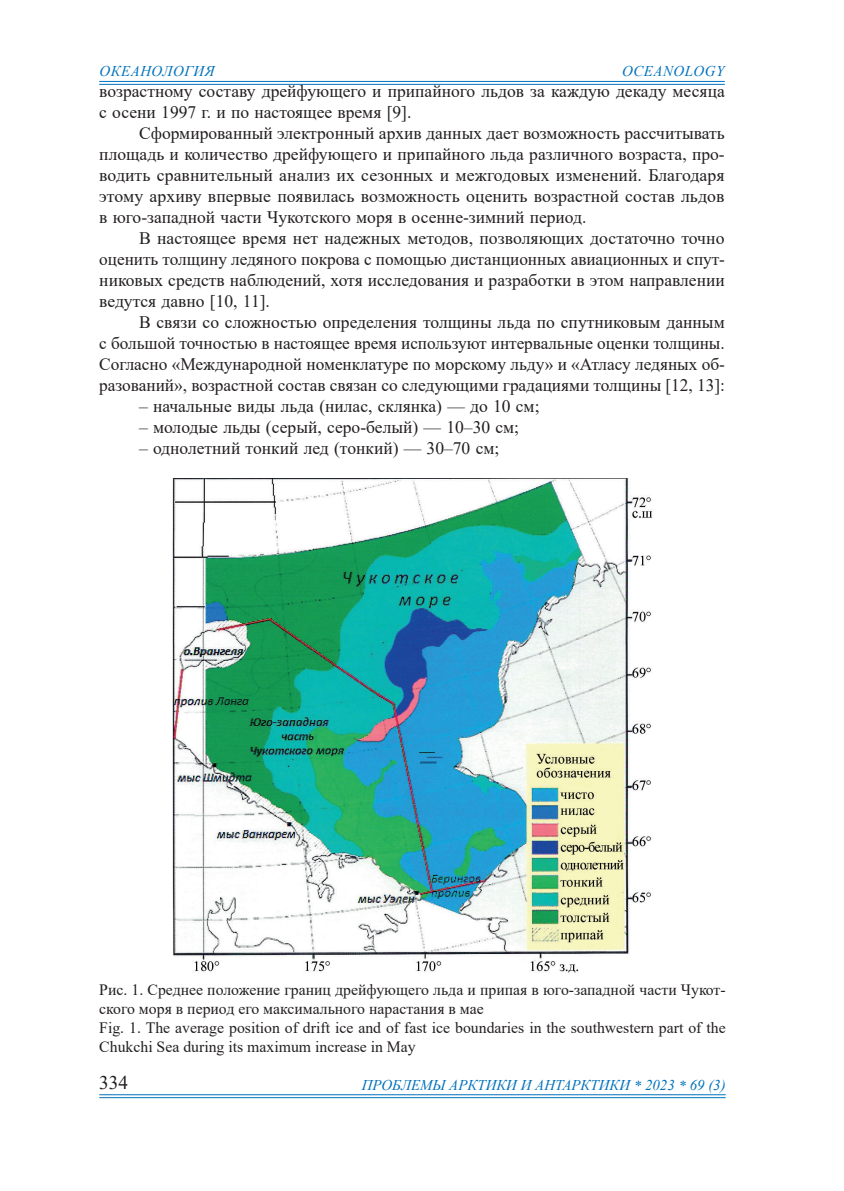
<style>
.page{position:relative;width:844px;height:1191px;background:#fff}
.page>*{position:absolute;margin:0;border:0;box-sizing:border-box;transform-origin:0 0}
.t1{font:19.25px "Times New Roman";color:#231f20}
.t2{font:17.5px/21px "Times New Roman";color:#231f20;text-align:justify}
.t3{font:15.75px/18.9px "Times New Roman";color:#231f20}
.t4{font:italic 14.88px "Times New Roman";color:#0072bc}
.t5{font:italic 14.88px "Times New Roman";letter-spacing:.035em;color:#0072bc}
</style>
<div class="page">
<hr style="left:99px;top:1094px;width:626px;height:1px;background:#0072bc">
<hr style="left:99px;top:1097px;width:626px;height:1px;background:#0072bc">
<img style="left:172px;top:479px;width:480px;height:493px">
<hr style="left:99px;top:81px;width:625px;height:1px;background:#0072bc">
<hr style="left:99px;top:84px;width:625px;height:1px;background:#0072bc">
<p class="t5" style="left:99px;top:61px;width:116px">ОКЕАНОЛОГИЯ</p>
<p class="t5" style="left:622px;top:61px;width:104px">OCEANOLOGY</p>
<p class="t2" style="left:99px;top:80px;width:627px">возрастному составу дрейфующего и припайного льдов за каждую декаду месяца с осени 1997 г. и по настоящее время [9].</p>
<p class="t2" style="left:99px;top:122px;width:627px;text-indent:40px">Сформированный электронный архив данных дает возможность рассчитывать площадь и количество дрейфующего и припайного льда различного возраста, про&shy;водить сравнительный анализ их сезонных и межгодовых изменений. Благодаря этому архиву впервые появилась возможность оценить возрастной состав льдов в юго-западной части Чукотского моря в осенне-зимний период.</p>
<p class="t2" style="left:99px;top:227px;width:627px;text-indent:40px">В настоящее время нет надежных методов, позволяющих достаточно точно оценить толщину ледяного покрова с помощью дистанционных авиационных и спут&shy;никовых средств наблюдений, хотя исследования и разработки в этом направлении ведутся давно [10, 11].</p>
<p class="t2" style="left:99px;top:311px;width:627px;text-indent:40px">В связи со сложностью определения толщины льда по спутниковым данным с большой точностью в настоящее время используют интервальные оценки толщины.<br>Согласно «Международной номенклатуре по морскому льду» и «Атласу ледяных об&shy;разований», возрастной состав связан со следующими градациями толщины [12, 13]:</p>
<p class="t2" style="left:139px;top:395px;width:402px">– начальные виды льда (нилас, склянка) — до 10 см;</p>
<p class="t2" style="left:139px;top:416px;width:381px">– молодые льды (серый, серо-белый) — 10–30 см;</p>
<p class="t2" style="left:139px;top:437px;width:362px">– однолетний тонкий лед (тонкий) — 30–70 см;</p>
<p class="t3" style="left:99px;top:979px;width:627px">Рис. 1. Среднее положение границ дрейфующего льда и припая в юго-западной части Чукот&shy;ского моря в период его максимального нарастания в мае<br>Fig. 1. The average position of drift ice and of fast ice boundaries in the southwestern part of the Chukchi Sea during its maximum increase in May</p>
<p class="t1" style="left:99px;top:1068px;width:30px">334</p>
<p class="t4" style="left:362px;top:1074px;width:365px">ПРОБЛЕМЫ АРКТИКИ И АНТАРКТИКИ * 2023 * 69 (3)</p>
</div>
